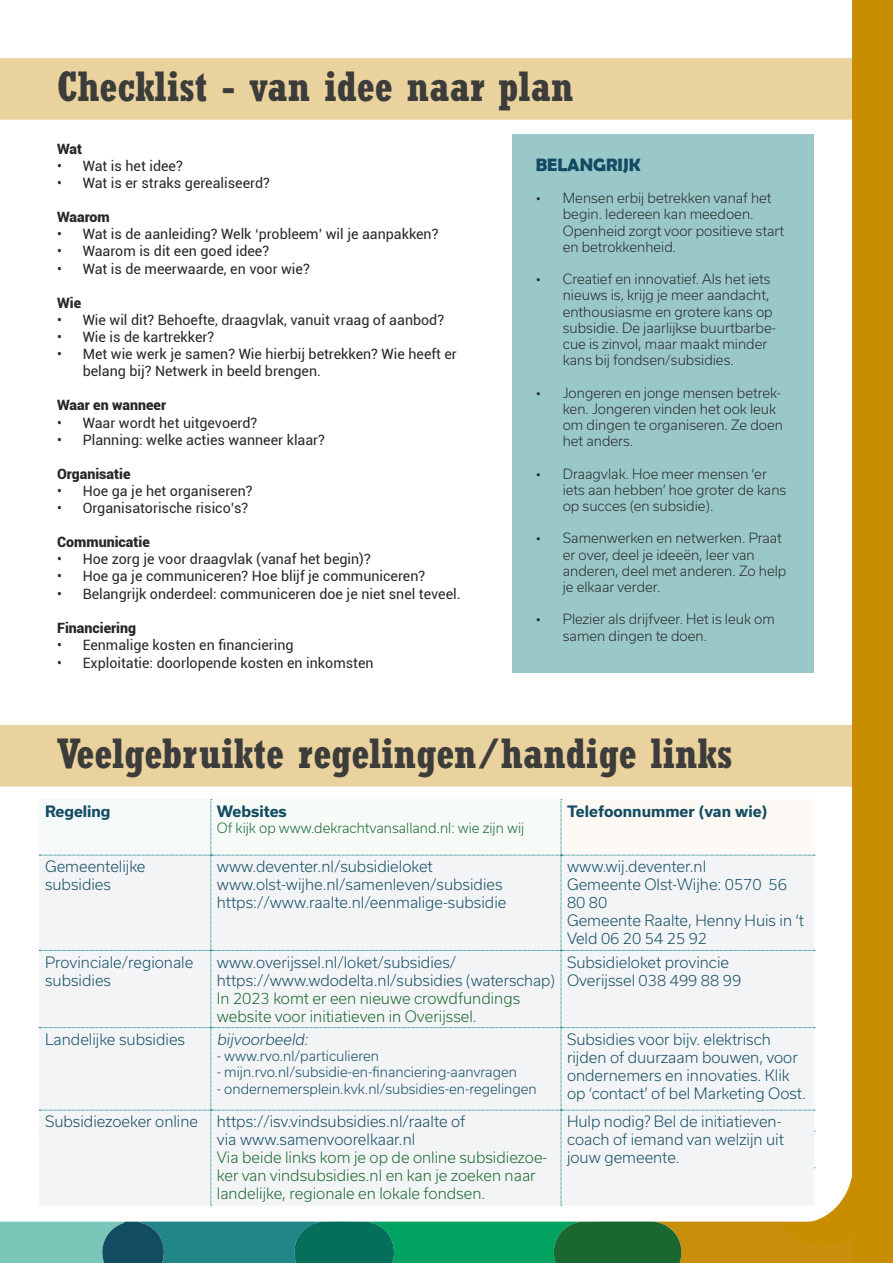
<style>
.page{position:relative;width:893px;height:1263px;background:#fff}
.page>*{position:absolute;margin:0;border:0;box-sizing:border-box;transform-origin:0 0}
.t1{font:700 condensed 42px "Rockwell Std";color:#3c3c3b}
.t2{font:700 18px "Berlin Sans FB Demi";color:#134c62}
.t3{font:300 15px/18px "Usual";color:#134c62}
.t4{font:300 15px/18px "Usual";color:#1a6730}
.t5{font:700 15px "Usual";color:#134c62}
.t6{font:italic 300 15px "Usual";color:#134c62}
.t7{font:14.25px/17.1px "Roboto";color:#282827}
.t8{font:900 14.25px "Roboto";color:#282827}
.t9{font:300 13.5px/16.2px "Usual";color:#282827}
.t10{font:300 13.5px "Usual";color:#134c62}
.t11{font:300 13.5px "Usual";color:#1a6730}
</style>
<div class="page">
<div style="left:513px;top:135px;width:301px;height:538px;background:#9ac8c9"></div>
<div style="left:0;top:58px;width:852px;height:62px;background:#e9d29d"></div>
<div style="left:0;top:725px;width:852px;height:61px;background:#e9d29d"></div>
<div style="left:852px;top:0;width:41px;height:1263px;background:#c98e00"></div>
<svg style="left:0;top:799px;width:852px;height:464px"></svg>
<h1 class="t1" style="left:57px;top:61px;width:518px">Checklist - van idee naar plan</h1>
<p class="t8" style="left:57px;top:139px;width:27px">Wat</p>
<p class="t7" style="left:57px;top:157px;width:127px">• Wat is het idee?</p>
<p class="t7" style="left:57px;top:174px;width:214px">• Wat is er straks gerealiseerd?</p>
<p class="t8" style="left:57px;top:207px;width:54px">Waarom</p>
<p class="t7" style="left:57px;top:225px;width:383px">• Wat is de aanleiding? Welk ‘probleem’ wil je aanpakken?</p>
<p class="t7" style="left:57px;top:242px;width:214px">• Waarom is dit een goed idee?</p>
<p class="t7" style="left:57px;top:259px;width:254px">• Wat is de meerwaarde, en voor wie?</p>
<p class="t8" style="left:57px;top:293px;width:26px">Wie</p>
<p class="t7" style="left:57px;top:311px;width:389px">• Wie wil dit? Behoefte, draagvlak, vanuit vraag of aanbod?</p>
<p class="t7" style="left:57px;top:328px;width:159px">• Wie is de kartrekker?</p>
<p class="t7" style="left:83px;top:345px;width:376px;text-indent:-26px">• Met wie werk je samen? Wie hierbij betrekken? Wie heeft er belang bij? Netwerk in beeld brengen.</p>
<p class="t8" style="left:57px;top:395px;width:110px">Waar en wanneer</p>
<p class="t7" style="left:57px;top:413px;width:202px">• Waar wordt het uitgevoerd?</p>
<p class="t7" style="left:57px;top:430px;width:269px">• Planning: welke acties wanneer klaar?</p>
<p class="t8" style="left:57px;top:464px;width:75px">Organisatie</p>
<p class="t7" style="left:57px;top:482px;width:197px">• Hoe ga je het organiseren?</p>
<p class="t7" style="left:57px;top:499px;width:193px">• Organisatorische risico’s?</p>
<p class="t8" style="left:57px;top:532px;width:94px">Communicatie</p>
<p class="t7" style="left:57px;top:550px;width:315px">• Hoe zorg je voor draagvlak (vanaf het begin)?</p>
<p class="t7" style="left:57px;top:567px;width:370px">• Hoe ga je communiceren? Hoe blijf je communiceren?</p>
<p class="t7" style="left:57px;top:584px;width:405px">• Belangrijk onderdeel: communiceren doe je niet snel teveel.</p>
<p class="t8" style="left:57px;top:617px;width:81px">Financiering</p>
<p class="t7" style="left:57px;top:636px;width:238px">• Eenmalige kosten en financiering</p>
<p class="t7" style="left:57px;top:654px;width:318px">• Exploitatie: doorlopende kosten en inkomsten</p>
<p class="t2" style="left:536px;top:154px;width:106px">BELANGRIJK</p>
<p class="t9" style="left:563px;top:190px;width:223px;text-indent:-27px">• Mensen erbij betrekken vanaf het begin. Iedereen kan meedoen.<br>Openheid zorgt voor positieve start en betrokkenheid.</p>
<p class="t9" style="left:563px;top:271px;width:215px;text-indent:-27px">• Creatief en innovatief. Als het iets nieuws is, krijg je meer aandacht, enthousiasme en grotere kans op subsidie. De jaarlijkse buurtbarbe&shy;cue is zinvol, maar maakt minder kans bij fondsen/subsidies.</p>
<p class="t9" style="left:563px;top:384px;width:222px;text-indent:-27px">• Jongeren en jonge mensen betrek&shy;ken. Jongeren vinden het ook leuk om dingen te organiseren. Ze doen het anders.</p>
<p class="t9" style="left:563px;top:465px;width:225px;text-indent:-27px">• Draagvlak. Hoe meer mensen ‘er iets aan hebben’ hoe groter de kans op succes (en subsidie).</p>
<p class="t9" style="left:563px;top:530px;width:225px;text-indent:-27px">• Samenwerken en netwerken. Praat er over, deel je ideeën, leer van anderen, deel met anderen. Zo help je elkaar verder.</p>
<p class="t9" style="left:563px;top:611px;width:214px;text-indent:-27px">• Plezier als drijfveer. Het is leuk om samen dingen te doen.</p>
<h1 class="t1" style="left:57px;top:729px;width:677px">Veelgebruikte regelingen/handige links</h1>
<p class="t5" style="left:45px;top:802px;width:67px">Regeling</p>
<p class="t5" style="left:217px;top:802px;width:71px">Websites</p>
<p class="t11" style="left:217px;top:820px;width:309px">Of kijk op www.dekrachtvansalland.nl: wie zijn wij</p>
<p class="t5" style="left:567px;top:802px;width:202px">Telefoonnummer (van wie)</p>
<p class="t3" style="left:45px;top:858px;width:102px">Gemeentelijke subsidies</p>
<p class="t3" style="left:217px;top:858px;width:291px">www.deventer.nl/subsidieloket www.olst-wijhe.nl/samenleven/subsidies https://www.raalte.nl/eenmalige-subsidie</p>
<p class="t3" style="left:567px;top:858px;width:239px">www.wij.deventer.nl<br>Gemeente Olst-Wijhe: 0570 56<br>80 80<br>Gemeente Raalte, Henny Huis in ‘t<br>Veld 06 20 54 25 92</p>
<p class="t3" style="left:45px;top:953px;width:150px">Provinciale/regionale subsidies</p>
<p class="t3" style="left:217px;top:953px;width:340px">www.overijssel.nl/loket/subsidies/ https://www.wdodelta.nl/subsidies (waterschap)</p>
<p class="t4" style="left:217px;top:989px;width:305px">In 2023 komt er een nieuwe crowdfundings website voor initiatieven in Overijssel.</p>
<p class="t3" style="left:567px;top:953px;width:176px">Subsidieloket provincie<br>Overijssel 038 499 88 99</p>
<p class="t3" style="left:45px;top:1030px;width:142px">Landelijke subsidies</p>
<p class="t6" style="left:217px;top:1031px;width:95px">bijvoorbeeld:</p>
<p class="t10" style="left:217px;top:1048px;width:164px">- www.rvo.nl/particulieren</p>
<p class="t10" style="left:217px;top:1064px;width:302px">- mijn.rvo.nl/subsidie-en-financiering-aanvragen</p>
<p class="t10" style="left:217px;top:1081px;width:321px">- ondernemersplein.kvk.nl/subsidies-en-regelingen</p>
<p class="t3" style="left:567px;top:1030px;width:240px">Subsidies voor bijv. elektrisch rijden of duurzaam bouwen, voor ondernemers en innovaties. Klik op ‘contact’ of bel Marketing Oost.</p>
<p class="t3" style="left:45px;top:1113px;width:155px">Subsidiezoeker online</p>
<p class="t3" style="left:217px;top:1113px;width:250px">https://isv.vindsubsidies.nl/raalte of via www.samenvoorelkaar.nl</p>
<p class="t4" style="left:217px;top:1149px;width:332px">Via beide links kom je op de online subsidiezoe&shy;ker van vindsubsidies.nl en kan je zoeken naar landelijke, regionale en lokale fondsen.</p>
<p class="t3" style="left:567px;top:1113px;width:218px">Hulp nodig? Bel de initiatieven&shy;coach of iemand van welzijn uit jouw gemeente.</p>
<p class="t3" style="left:217px;top:1134px;width:278px">Via Europaloket van provincie Overijssel</p>
<p class="t3" style="left:567px;top:1134px;width:190px">Zie de site van de provincie</p>
</div>
